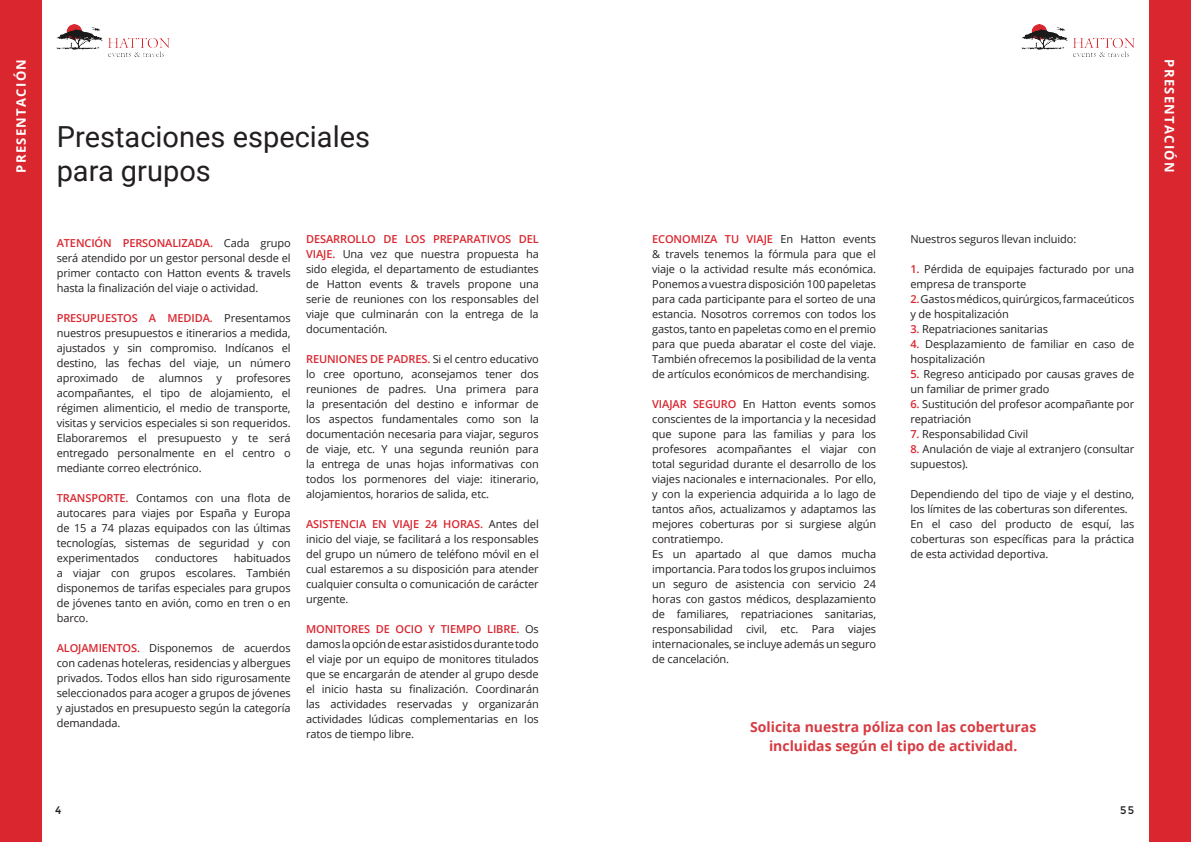
<style>
.page{position:relative;width:1191px;height:842px;background:#fff}
.page>*{position:absolute;margin:0;border:0;box-sizing:border-box;transform-origin:0 0}
.Headline{font:29px "Roboto";color:#231f20}
.Sub_Title{font:700 14px "Open Sans";color:#d73b41}
.master_head{font:700 13px "Open Sans";letter-spacing:.1em;color:#fff}
.body_text{font:11px/15px "Open Sans";letter-spacing:-.01em;color:#231f20;text-align:justify}
.page_number{font:11px "Montserrat";color:#231f20}
.s1{font-weight:600;color:#da262f}
</style>
<div class="page">
<img style="left:1021px;top:24px;width:113px;height:33px">
<img style="left:57px;top:24px;width:113px;height:33px">
<div style="left:0;top:0;width:41px;height:842px;background:#da262f"></div>
<div style="left:1150px;top:0;width:41px;height:842px;background:#da262f"></div>
<p class="master_head" style="left:12px;top:173px;width:115px;rotate:-90deg">PRESENTACIÓN</p>
<p class="Headline" style="left:57px;top:116px;width:315px">Prestaciones especiales</p>
<p class="Headline" style="left:57px;top:151px;width:156px">para grupos</p>
<p class="body_text" style="left:57px;top:235px;width:235px"><span class="s1">ATENCIÓN PERSONALIZADA.</span> Cada grupo será atendido por un gestor personal desde el primer contacto con Hatton events &amp; travels hasta la finalización del viaje o actividad.</p>
<p class="body_text" style="left:57px;top:310px;width:235px"><span class="s1">PRESUPUESTOS A MEDIDA.</span> Presentamos nuestros presupuestos e itinerarios a medida, ajustados y sin compromiso. Indícanos el destino, las fechas del viaje, un número aproximado</p>
<p class="body_text" style="left:57px;top:370px;width:235px;text-indent:179px">profesores acompañantes, el tipo de alojamiento, el régimen alimenticio, el medio de transporte, visitas y servicios especiales si son requeridos.<br>Elaboraremos el presupuesto y te será entregado personalmente en el centro o mediante correo electrónico.</p>
<p class="body_text" style="left:57px;top:490px;width:235px"><span class="s1">TRANSPORTE.</span> Contamos con una flota de autocares para viajes por España y Europa de 15 a 74 plazas equipados con las últimas tecnologías, sistemas de seguridad y con experimentados</p>
<p class="body_text" style="left:132px;top:370px;width:14px">de</p>
<p class="body_text" style="left:159px;top:370px;width:45px">alumnos</p>
<p class="body_text" style="left:216px;top:370px;width:7px">y</p>
<p class="body_text" style="left:57px;top:550px;width:235px;text-indent:177px">habituados a viajar con grupos escolares. También disponemos de tarifas especiales para grupos de jóvenes tanto en avión, como en tren o en barco.</p>
<p class="body_text" style="left:57px;top:640px;width:235px"><span class="s1">ALOJAMIENTOS.</span> Disponemos de acuerdos con cadenas hoteleras, residencias y albergues privados. Todos ellos han sido rigurosamente seleccionados para acoger a grupos de jóvenes y ajustados en presupuesto según la categoría demandada.</p>
<p class="body_text" style="left:155px;top:550px;width:64px">conductores</p>
<p class="body_text" style="left:306px;top:232px;width:234px"><span class="s1">DESARROLLO DE LOS PREPARATIVOS DEL VIAJE.</span> Una vez que nuestra propuesta ha sido elegida, el departamento de estudiantes de Hatton events &amp; travels propone una serie de reuniones con los responsables del viaje que culminarán con la entrega de la documentación.</p>
<p class="body_text" style="left:306px;top:352px;width:234px"><span class="s1">REUNIONES DE PADRES.</span> Si el centro educativo lo cree oportuno, aconsejamos tener dos reuniones de padres. Una primera para la presentación del destino e informar de los aspectos fundamentales como son la documentación necesaria para viajar, seguros de viaje, etc. Y una segunda reunión para la entrega de unas hojas informativas con todos los pormenores del viaje: itinerario, alojamientos, horarios de salida, etc.</p>
<p class="body_text" style="left:306px;top:517px;width:234px"><span class="s1">ASISTENCIA EN VIAJE 24 HORAS.</span> Antes del inicio del viaje, se facilitará a los responsables del grupo un número de teléfono móvil en el cual estaremos a su disposición para atender cualquier consulta o comunicación de carácter urgente.</p>
<p class="body_text" style="left:306px;top:622px;width:234px"><span class="s1">MONITORES DE OCIO Y TIEMPO LIBRE.</span> Os damos la opción de estar asistidos durante todo el viaje por un equipo de monitores titulados que se encargarán de atender al grupo desde el inicio hasta su finalización. Coordinarán las actividades reservadas y organizarán actividades lúdicas complementarias en los ratos de tiempo libre.</p>
<p class="body_text" style="left:652px;top:231px;width:225px"><span class="s1">ECONOMIZA TU VIAJE</span> En Hatton events &amp; travels tenemos la fórmula para que el viaje o la actividad resulte más económica.<br>Ponemos a vuestra disposición 100 papeletas para cada participante para el sorteo de una estancia. Nosotros corremos con todos los gastos, tanto en papeletas como en el premio para que pueda abaratar el coste del viaje.<br>También ofrecemos la posibilidad de la venta de artículos económicos de merchandising.</p>
<p class="body_text" style="left:652px;top:396px;width:225px"><span class="s1">VIAJAR SEGURO</span> En Hatton events somos conscientes de la importancia y la necesidad que supone para las familias y para los profesores acompañantes el viajar con total seguridad durante el desarrollo de los viajes nacionales e internacionales. Por ello, y con la experiencia adquirida a lo lago de tantos años, actualizamos y adaptamos las mejores coberturas por si surgiese algún contratiempo.</p>
<p class="body_text" style="left:652px;top:546px;width:225px">Es un apartado al que damos mucha importancia. Para todos los grupos incluimos un seguro de asistencia con servicio 24 horas con gastos médicos, desplazamiento de familiares, repatriaciones sanitarias, responsabilidad civil, etc. Para viajes internacionales, se incluye además un seguro de cancelación.</p>
<p class="body_text" style="left:910px;top:231px;width:167px">Nuestros seguros llevan incluido:</p>
<p class="body_text" style="left:910px;top:261px;width:225px"><span class="s1">1.</span> Pérdida de equipajes facturado por una empresa de transporte</p>
<p class="body_text" style="left:910px;top:291px;width:225px"><span class="s1">2.</span> Gastos médicos, quirúrgicos, farmaceúticos y de hospitalización</p>
<p class="body_text" style="left:910px;top:321px;width:139px"><span class="s1">3.</span> Repatriaciones sanitarias</p>
<p class="body_text" style="left:910px;top:336px;width:225px"><span class="s1">4.</span> Desplazamiento de familiar en caso de hospitalización</p>
<p class="body_text" style="left:910px;top:366px;width:225px"><span class="s1">5.</span> Regreso anticipado por causas graves de un familiar de primer grado</p>
<p class="body_text" style="left:910px;top:396px;width:225px"><span class="s1">6.</span> Sustitución del profesor acompañante por repatriación</p>
<p class="body_text" style="left:910px;top:426px;width:119px"><span class="s1">7.</span> Responsabilidad Civil</p>
<p class="body_text" style="left:910px;top:441px;width:225px"><span class="s1">8.</span> Anulación de viaje al extranjero (consultar supuestos).</p>
<p class="body_text" style="left:910px;top:486px;width:225px">Dependiendo del tipo de viaje y el destino, los límites de las coberturas son diferentes.</p>
<p class="body_text" style="left:910px;top:516px;width:225px">En el caso del producto de esquí, las coberturas son específicas para la práctica de esta actividad deportiva.</p>
<p class="Sub_Title" style="left:750px;top:717px;width:288px">Solicita nuestra póliza con las coberturas</p>
<p class="Sub_Title" style="left:769px;top:736px;width:250px">incluidas según el tipo de actividad.</p>
<p class="page_number" style="left:55px;top:803px;width:8px">4</p>
<p class="page_number" style="left:1120px;top:803px;width:16px">55</p>
<p class="master_head" style="left:1178px;top:59px;width:115px;rotate:90deg">PRESENTACIÓN</p>
</div>
